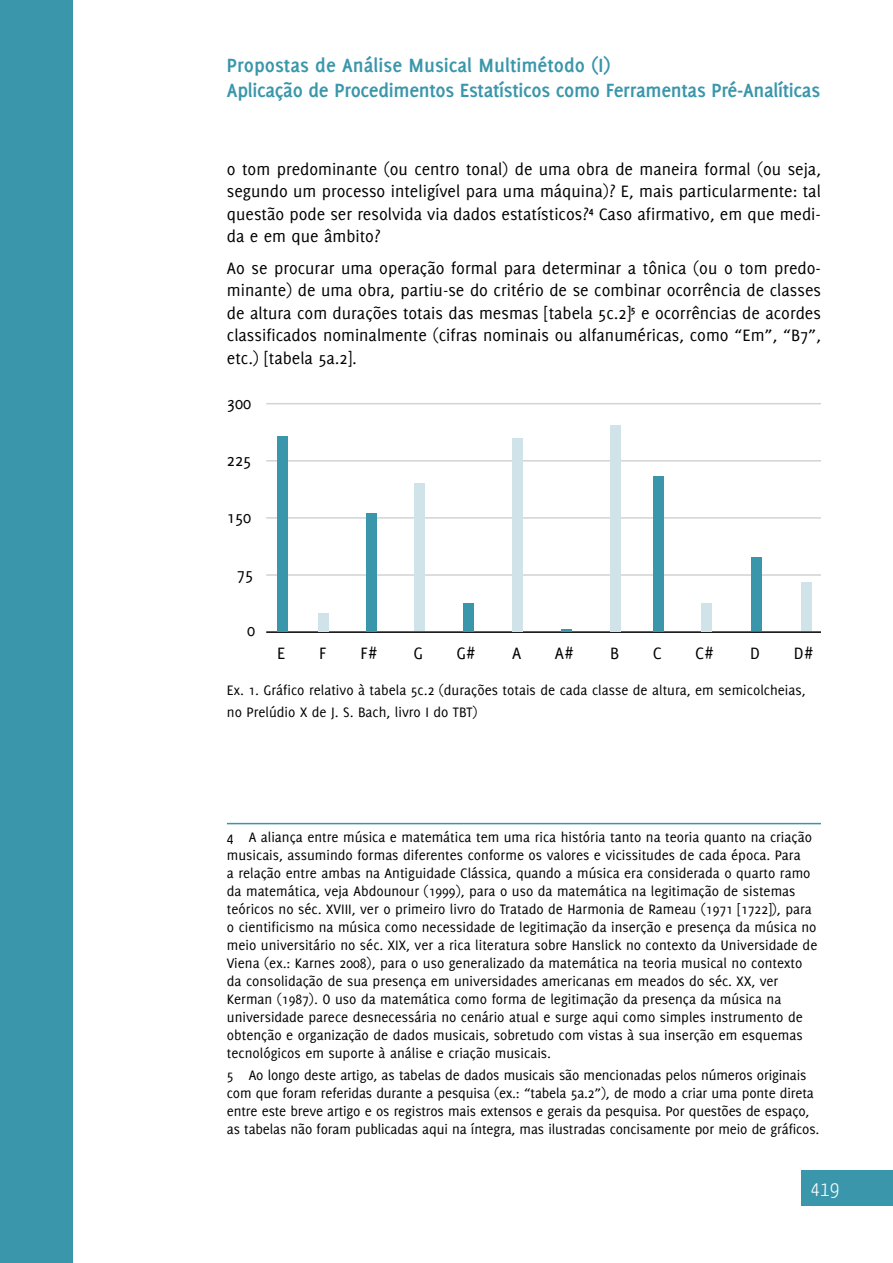
<style>
.page{position:relative;width:893px;height:1263px;background:#fff}
.page>*{position:absolute;margin:0;border:0;box-sizing:border-box;transform-origin:0 0}
.t1{font:700 21px/25.2px "Delicious";letter-spacing:-.015em;color:#3a96ab}
.t2{font:300 21px "Yanone Kaffeesatz";color:#fff}
.t3{font:18px/22.5px "Delicious";color:#000;text-align:justify}
.t4{font:15px/18px "Delicious";color:#000}
</style>
<div class="page">
<div style="left:802px;top:1170px;width:91px;height:36px;background:#3a96ab"></div>
<div style="left:0;top:0;width:72px;height:1263px;background:#3a96ab"></div>
<hr style="left:227px;top:823px;width:594px;height:1px;background:#3a96ab">
<hr style="left:266px;top:631px;width:555px;height:2px;background:#000">
<hr style="left:266px;top:574px;width:555px;height:2px;background:#d1d3d4">
<hr style="left:266px;top:517px;width:555px;height:2px;background:#d1d3d4">
<hr style="left:266px;top:460px;width:555px;height:1px;background:#d1d3d4">
<hr style="left:266px;top:403px;width:555px;height:1px;background:#d1d3d4">
<div style="left:277px;top:436px;width:10px;height:195px;background:#3a96ab"></div>
<svg style="left:562px;top:629px;width:10px;height:2px"></svg>
<div style="left:319px;top:613px;width:10px;height:18px;background:#cfe3e8"></div>
<div style="left:611px;top:425px;width:10px;height:206px;background:#cfe3e8"></div>
<div style="left:366px;top:513px;width:10px;height:118px;background:#3a96ab"></div>
<div style="left:653px;top:476px;width:10px;height:155px;background:#3a96ab"></div>
<div style="left:414px;top:483px;width:10px;height:148px;background:#cfe3e8"></div>
<div style="left:702px;top:603px;width:10px;height:28px;background:#cfe3e8"></div>
<div style="left:801px;top:582px;width:10px;height:49px;background:#cfe3e8"></div>
<div style="left:513px;top:438px;width:10px;height:193px;background:#cfe3e8"></div>
<div style="left:751px;top:557px;width:10px;height:74px;background:#3a96ab"></div>
<div style="left:463px;top:603px;width:11px;height:28px;background:#3a96ab"></div>
<h1 class="t1" style="left:227px;top:52px;width:595px">Propostas de Análise Musical Multimétodo (I)<br>Aplicação de Procedimentos Estatísticos como Ferramentas Pré-Analíticas</h1>
<p class="t3" style="left:227px;top:157px;width:596px">o tom predominante (ou centro tonal) de uma obra de maneira formal (ou seja, segundo um processo inteligível para uma máquina)? E, mais particularmente: tal questão pode ser resolvida via dados estatísticos?<sup>4</sup> Caso afirmativo, em que medi&shy;da e em que âmbito?</p>
<p class="t3" style="left:227px;top:256px;width:596px">Ao se procurar uma operação formal para determinar a tônica (ou o tom predo&shy;minante) de uma obra, partiu-se do critério de se combinar ocorrência de classes de altura com durações totais das mesmas [tabela 5c.2]<sup>5</sup> e ocorrências de acordes classificados nominalmente (cifras nominais ou alfanuméricas, como “Em”, “B7”, etc.) [tabela 5a.2].</p>
<p class="t3" style="left:227px;top:391px;width:26px">300</p>
<p class="t3" style="left:227px;top:448px;width:26px">225</p>
<p class="t3" style="left:227px;top:505px;width:26px">150</p>
<p class="t3" style="left:237px;top:562px;width:18px">75</p>
<p class="t3" style="left:247px;top:619px;width:10px">0</p>
<p class="t3" style="left:277px;top:641px;width:10px">E</p>
<p class="t3" style="left:319px;top:641px;width:9px">F</p>
<p class="t3" style="left:360px;top:641px;width:19px">F#</p>
<p class="t3" style="left:413px;top:641px;width:11px">G</p>
<p class="t3" style="left:456px;top:641px;width:21px">G#</p>
<p class="t3" style="left:512px;top:641px;width:11px">A</p>
<p class="t3" style="left:555px;top:641px;width:21px">A#</p>
<p class="t3" style="left:610px;top:641px;width:11px">B</p>
<p class="t3" style="left:653px;top:641px;width:10px">C</p>
<p class="t3" style="left:695px;top:641px;width:20px">C#</p>
<p class="t3" style="left:750px;top:641px;width:11px">D</p>
<p class="t3" style="left:794px;top:641px;width:21px">D#</p>
<p class="t4" style="left:227px;top:678px;width:580px;line-height:22.5px">Ex. 1. Gráfico relativo à tabela 5c.2 (durações totais de cada classe de altura, em semicolcheias, no Prelúdio X de J. S. Bach, livro I do TBT)</p>
<p class="t4" style="left:227px;top:827px;width:592px">4 A aliança entre música e matemática tem uma rica história tanto na teoria quanto na criação musicais, assumindo formas diferentes conforme os valores e vicissitudes de cada época. Para<br>a relação entre ambas na Antiguidade Clássica, quando a música era considerada o quarto ramo da matemática, veja Abdounour (1999), para o uso da matemática na legitimação de sistemas teóricos no séc. XVIII, ver o primeiro livro do Tratado de Harmonia de Rameau (1971 [1722]), para o cientificismo na música como necessidade de legitimação da inserção e presença da música no meio universitário no séc. XIX, ver a rica literatura sobre Hanslick no contexto da Universidade de Viena (ex.: Karnes 2008), para o uso generalizado da matemática na teoria musical no contexto da consolidação de sua presença em universidades americanas em meados do séc. XX, ver Kerman (1987). O uso da matemática como forma de legitimação da presença da música na universidade parece desnecessária no cenário atual e surge aqui como simples instrumento de obtenção e organização de dados musicais, sobretudo com vistas à sua inserção em esquemas tecnológicos em suporte à análise e criação musicais.</p>
<p class="t4" style="left:227px;top:1066px;width:594px">5 Ao longo deste artigo, as tabelas de dados musicais são mencionadas pelos números originais com que foram referidas durante a pesquisa (ex.: “tabela 5a.2”), de modo a criar uma ponte direta entre este breve artigo e os registros mais extensos e gerais da pesquisa. Por questões de espaço, as tabelas não foram publicadas aqui na íntegra, mas ilustradas concisamente por meio de gráficos.</p>
<h1 class="t2" style="left:811px;top:1175px;width:30px">419</h1>
</div>
